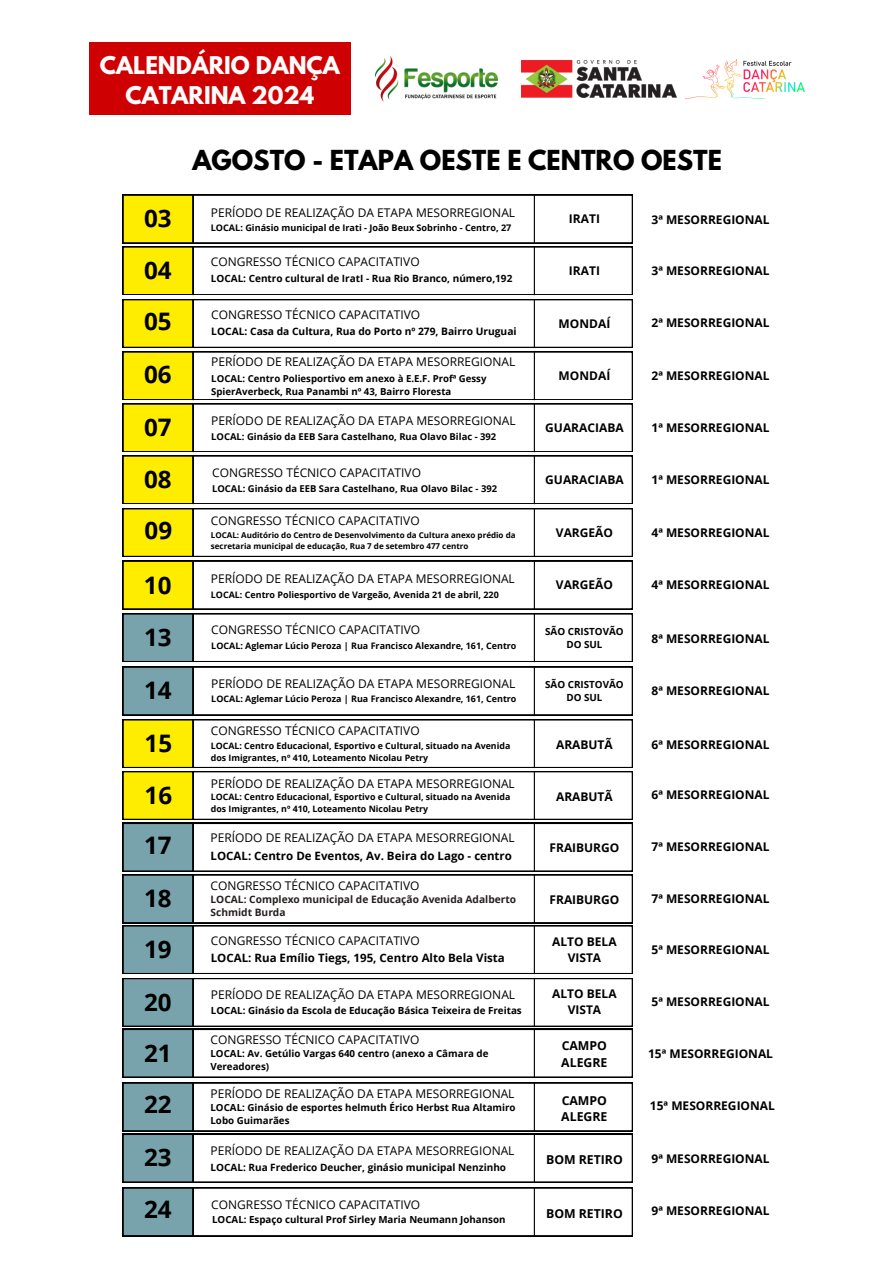
<style>
.page{position:relative;width:894px;height:1264px;background:#fff}
.page>*{position:absolute;margin:0;border:0;box-sizing:border-box;transform-origin:0 0}
.t1{font:700 24.45px "League Spartan";color:#000}
.t2{font:700 24.15px "Open Sans";color:#000}
.t3{font:700 21.6px/30.2px "League Spartan";color:#fdfdfd;text-align:center}
.t4{font:700 12.3px/16.4px "Open Sans";color:#000}
.t5{font:12px "Open Sans";color:#000}
.t6{font:700 12px "Open Sans";color:#000}
.t7{font:700 11.55px "Open Sans";color:#000}
.t8{font:700 10.2px/13.6px "Open Sans";color:#262020}
.t9{font:700 10.2px "Open Sans";color:#000}
.t10{font:700 10.05px "Open Sans";color:#000}
.t11{font:700 9.9px/13.6px "Open Sans";color:#000;text-align:center}
.t12{font:700 9.75px/13px "Open Sans";color:#000}
.t13{font:700 9.6px/12.8px "Open Sans";color:#000}
.t14{font:700 9.45px "Open Sans";color:#000}
.t15{font:700 9.15px "Open Sans";color:#000}
.t16{font:700 9px "Open Sans";color:#000}
.t17{font:700 8.85px/11.7px "Open Sans";color:#000}
.t18{font:700 8.1px/10.6px "Open Sans";color:#000}
</style>
<div class="page">
<img style="left:521px;top:60px;width:155px;height:38px">
<img style="left:376px;top:56px;width:121px;height:46px">
<img style="left:690px;top:59px;width:114px;height:39px">
<div style="left:89px;top:42px;width:261px;height:73px;background:#cf0002"></div>
<div style="left:123px;top:1187px;width:70px;height:49px;background:#0c1011"></div>
<hr style="left:193px;top:1187px;width:1px;height:49px;background:#000">
<hr style="left:533px;top:1187px;width:1px;height:49px;background:#000">
<svg style="left:123px;top:195px;width:509px;height:1040px"></svg>
<hr style="left:193px;top:455px;width:1px;height:49px;background:#000">
<hr style="left:533px;top:455px;width:1px;height:49px;background:#000">
<h1 class="t3" style="left:100px;top:53px;width:241px">CALENDÁRIO DANÇA<br>CATARINA 2024</h1>
<p class="t1" style="left:192px;top:148px;width:531px">AGOSTO - ETAPA OESTE E CENTRO OESTE</p>
<p class="t2" style="left:144px;top:202px;width:29px">03</p>
<h2 class="t5" style="left:211px;top:204px;width:306px">PERÍODO DE REALIZAÇÃO DA ETAPA MESORREGIONAL</h2>
<p class="t15" style="left:211px;top:222px;width:302px">LOCAL: Ginásio municipal de Irati - João Beux Sobrinho - Centro, 27</p>
<h3 class="t5" style="left:211px;top:253px;width:210px">CONGRESSO TÉCNICO CAPACITATIVO</h3>
<p class="t6" style="left:568px;top:210px;width:33px">IRATI</p>
<h2 class="t2" style="left:144px;top:253px;width:29px">04</h2>
<h6 class="t6" style="left:568px;top:262px;width:33px">IRATI</h6>
<p class="t10" style="left:211px;top:271px;width:303px">LOCAL: Centro cultural de IratI - Rua Rio Branco, número,192</p>
<h4 class="t2" style="left:144px;top:304px;width:29px">05</h4>
<h2 class="t2" style="left:144px;top:357px;width:29px">06</h2>
<p class="t5" style="left:211px;top:306px;width:210px">CONGRESSO TÉCNICO CAPACITATIVO</p>
<h3 class="t9" style="left:211px;top:324px;width:307px">LOCAL: Casa da Cultura, Rua do Porto nº 279, Bairro Uruguai</h3>
<h3 class="t5" style="left:211px;top:353px;width:305px">PERÍODO DE REALIZAÇÃO DA ETAPA MESORREGIONAL</h3>
<p class="t13" style="left:211px;top:372px;width:276px">LOCAL: Centro Poliesportivo em anexo à E.E.F. Profª Gessy<br>SpierAverbeck, Rua Panambi nº 43, Bairro Floresta</p>
<h6 class="t6" style="left:558px;top:315px;width:53px">MONDAÍ</h6>
<h2 class="t6" style="left:558px;top:367px;width:53px">MONDAÍ</h2>
<p class="t6" style="left:651px;top:211px;width:120px">3ª MESORREGIONAL</p>
<h2 class="t6" style="left:651px;top:262px;width:120px">3ª MESORREGIONAL</h2>
<p class="t6" style="left:651px;top:314px;width:120px">2ª MESORREGIONAL</p>
<h3 class="t6" style="left:651px;top:367px;width:120px">2ª MESORREGIONAL</h3>
<h6 class="t5" style="left:211px;top:412px;width:306px">PERÍODO DE REALIZAÇÃO DA ETAPA MESORREGIONAL</h6>
<h2 class="t14" style="left:211px;top:430px;width:286px">LOCAL: Ginásio da EEB Sara Castelhano, Rua Olavo Bilac - 392</h2>
<h3 class="t2" style="left:144px;top:410px;width:29px">07</h3>
<p class="t6" style="left:545px;top:419px;width:80px">GUARACIABA</p>
<h6 class="t6" style="left:651px;top:419px;width:120px">1ª MESORREGIONAL</h6>
<h2 class="t5" style="left:212px;top:464px;width:210px">CONGRESSO TÉCNICO CAPACITATIVO</h2>
<h2 class="t14" style="left:212px;top:481px;width:286px">LOCAL: Ginásio da EEB Sara Castelhano, Rua Olavo Bilac - 392</h2>
<h2 class="t2" style="left:144px;top:462px;width:29px">08</h2>
<h2 class="t6" style="left:545px;top:471px;width:80px">GUARACIABA</h2>
<h2 class="t6" style="left:651px;top:471px;width:120px">1ª MESORREGIONAL</h2>
<h6 class="t2" style="left:144px;top:513px;width:29px">09</h6>
<p class="t5" style="left:211px;top:512px;width:210px">CONGRESSO TÉCNICO CAPACITATIVO</p>
<h3 class="t18" style="left:211px;top:529px;width:306px">LOCAL: Auditório do Centro de Desenvolvimento da Cultura anexo prédio da secretaria municipal de educação, Rua 7 de setembro 477 centro</h3>
<p class="t6" style="left:555px;top:524px;width:59px">VARGEÃO</p>
<h6 class="t2" style="left:144px;top:567px;width:29px">10</h6>
<p class="t5" style="left:211px;top:570px;width:305px">PERÍODO DE REALIZAÇÃO DA ETAPA MESORREGIONAL</p>
<h3 class="t16" style="left:211px;top:588px;width:289px">LOCAL: Centro Poliesportivo de Vargeão, Avenida 21 de abril, 220</h3>
<h2 class="t6" style="left:555px;top:576px;width:59px">VARGEÃO</h2>
<h5 class="t2" style="left:144px;top:620px;width:29px">13</h5>
<p class="t2" style="left:144px;top:673px;width:29px">14</p>
<h3 class="t5" style="left:211px;top:621px;width:210px">CONGRESSO TÉCNICO CAPACITATIVO</h3>
<p class="t16" style="left:211px;top:639px;width:306px">LOCAL: Aglemar Lúcio Peroza | Rua Francisco Alexandre, 161, Centro</p>
<h5 class="t5" style="left:211px;top:674px;width:305px">PERÍODO DE REALIZAÇÃO DA ETAPA MESORREGIONAL</h5>
<p class="t16" style="left:211px;top:692px;width:306px">LOCAL: Aglemar Lúcio Peroza | Rua Francisco Alexandre, 161, Centro</p>
<h3 class="t11" style="left:545px;top:624px;width:80px">SÃO CRISTOVÃO<br>DO SUL</h3>
<p class="t11" style="left:545px;top:677px;width:80px">SÃO CRISTOVÃO<br>DO SUL</p>
<h3 class="t2" style="left:144px;top:726px;width:29px">15</h3>
<h6 class="t5" style="left:211px;top:722px;width:210px">CONGRESSO TÉCNICO CAPACITATIVO</h6>
<h2 class="t17" style="left:211px;top:739px;width:301px">LOCAL: Centro Educacional, Esportivo e Cultural, situado na Avenida dos Imigrantes, nº 410, Loteamento Nicolau Petry</h2>
<h1 class="t6" style="left:556px;top:736px;width:58px">ARABUTÃ</h1>
<h6 class="t5" style="left:211px;top:775px;width:305px">PERÍODO DE REALIZAÇÃO DA ETAPA MESORREGIONAL</h6>
<h2 class="t17" style="left:211px;top:791px;width:301px">LOCAL: Centro Educacional, Esportivo e Cultural, situado na Avenida dos Imigrantes, nº 410, Loteamento Nicolau Petry</h2>
<h3 class="t2" style="left:144px;top:777px;width:29px">16</h3>
<p class="t6" style="left:556px;top:788px;width:58px">ARABUTÃ</p>
<h2 class="t2" style="left:144px;top:828px;width:29px">17</h2>
<p class="t5" style="left:210px;top:829px;width:305px">PERÍODO DE REALIZAÇÃO DA ETAPA MESORREGIONAL</p>
<h3 class="t7" style="left:210px;top:847px;width:303px">LOCAL: Centro De Eventos, Av. Beira do Lago - centro</h3>
<h3 class="t6" style="left:549px;top:839px;width:71px">FRAIBURGO</h3>
<p class="t6" style="left:651px;top:524px;width:120px">4ª MESORREGIONAL</p>
<h2 class="t6" style="left:651px;top:576px;width:120px">4ª MESORREGIONAL</h2>
<h3 class="t6" style="left:651px;top:630px;width:120px">8ª MESORREGIONAL</h3>
<p class="t6" style="left:651px;top:682px;width:120px">8ª MESORREGIONAL</p>
<p class="t6" style="left:651px;top:736px;width:120px">6ª MESORREGIONAL</p>
<h3 class="t6" style="left:651px;top:786px;width:120px">6ª MESORREGIONAL</h3>
<p class="t6" style="left:651px;top:838px;width:120px">7ª MESORREGIONAL</p>
<h3 class="t5" style="left:210px;top:877px;width:210px">CONGRESSO TÉCNICO CAPACITATIVO</h3>
<h6 class="t8" style="left:210px;top:892px;width:307px">LOCAL: Complexo municipal de Educação Avenida Adalberto<br>Schmidt Burda</h6>
<h2 class="t6" style="left:651px;top:890px;width:120px">7ª MESORREGIONAL</h2>
<p class="t6" style="left:552px;top:932px;width:66px">ALTO BELA</p>
<p class="t2" style="left:144px;top:881px;width:29px">18</p>
<h2 class="t6" style="left:549px;top:891px;width:71px">FRAIBURGO</h2>
<h6 class="t5" style="left:211px;top:932px;width:210px">CONGRESSO TÉCNICO CAPACITATIVO</h6>
<h2 class="t7" style="left:211px;top:949px;width:295px">LOCAL: Rua Emílio Tiegs, 195, Centro Alto Bela Vista</h2>
<h3 class="t2" style="left:144px;top:932px;width:29px">19</h3>
<h2 class="t6" style="left:651px;top:940px;width:120px">5ª MESORREGIONAL</h2>
<p class="t6" style="left:567px;top:948px;width:35px">VISTA</p>
<h3 class="t2" style="left:144px;top:984px;width:29px">20</h3>
<h2 class="t2" style="left:144px;top:1035px;width:29px">21</h2>
<h2 class="t2" style="left:144px;top:1087px;width:29px">22</h2>
<h6 class="t5" style="left:211px;top:986px;width:306px">PERÍODO DE REALIZAÇÃO DA ETAPA MESORREGIONAL</h6>
<h2 class="t12" style="left:211px;top:1004px;width:312px">LOCAL: Ginásio da Escola de Educação Básica Teixeira de Freitas</h2>
<h2 class="t5" style="left:210px;top:1031px;width:210px">CONGRESSO TÉCNICO CAPACITATIVO</h2>
<h2 class="t12" style="left:210px;top:1046px;width:279px">LOCAL: Av. Getúlio Vargas 640 centro (anexo a Câmara de<br>Vereadores)</h2>
<h2 class="t5" style="left:210px;top:1085px;width:305px">PERÍODO DE REALIZAÇÃO DA ETAPA MESORREGIONAL</h2>
<h2 class="t12" style="left:210px;top:1100px;width:306px">LOCAL: Ginásio de esportes helmuth Érico Herbst Rua Altamiro<br>Lobo Guimarães</h2>
<h2 class="t2" style="left:144px;top:1140px;width:29px">23</h2>
<p class="t5" style="left:210px;top:1142px;width:305px">PERÍODO DE REALIZAÇÃO DA ETAPA MESORREGIONAL</p>
<h3 class="t10" style="left:210px;top:1159px;width:297px">LOCAL: Rua Frederico Deucher, ginásio municipal Nenzinho</h3>
<h4 class="t2" style="left:144px;top:1192px;width:29px">24</h4>
<h2 class="t5" style="left:211px;top:1196px;width:210px">CONGRESSO TÉCNICO CAPACITATIVO</h2>
<h2 class="t12" style="left:212px;top:1212px;width:295px">LOCAL: Espaço cultural Prof Sirley Maria Neumann Johanson</h2>
<p class="t6" style="left:552px;top:985px;width:66px">ALTO BELA</p>
<p class="t6" style="left:567px;top:1001px;width:35px">VISTA</p>
<h2 class="t4" style="left:561px;top:1037px;width:48px">CAMPO<br>ALEGRE</h2>
<h2 class="t4" style="left:561px;top:1091px;width:48px">CAMPO<br>ALEGRE</h2>
<h2 class="t4" style="left:546px;top:1151px;width:78px">BOM RETIRO</h2>
<p class="t4" style="left:546px;top:1204px;width:78px">BOM RETIRO</p>
<h2 class="t6" style="left:651px;top:993px;width:120px">5ª MESORREGIONAL</h2>
<h2 class="t6" style="left:648px;top:1044px;width:126px">15ª MESORREGIONAL</h2>
<h2 class="t6" style="left:649px;top:1096px;width:126px">15ª MESORREGIONAL</h2>
<h3 class="t6" style="left:651px;top:1149px;width:120px">9ª MESORREGIONAL</h3>
<p class="t6" style="left:651px;top:1201px;width:120px">9ª MESORREGIONAL</p>
</div>
